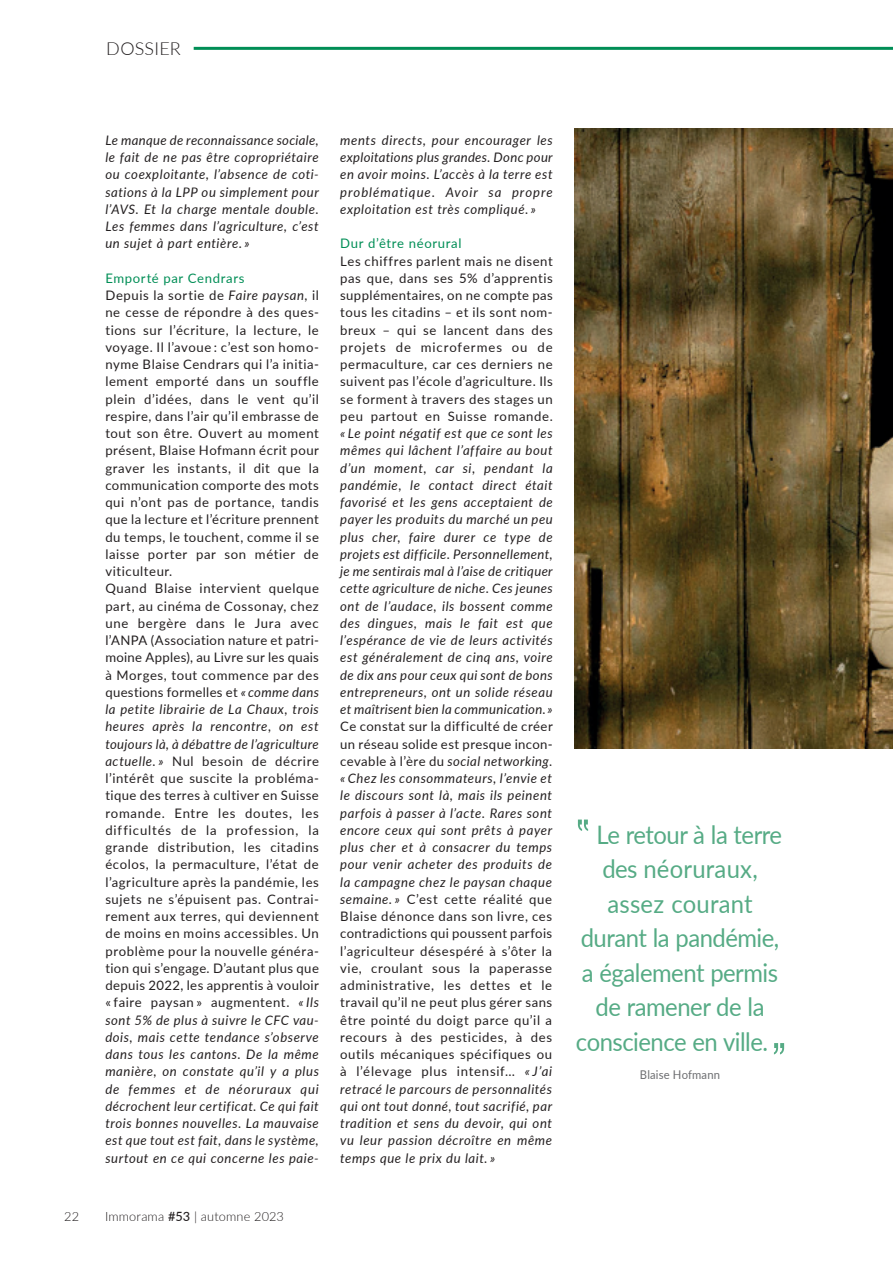
<style>
.page{position:relative;width:893px;height:1263px;background:#fff}
.page>*{position:absolute;margin:0;border:0;box-sizing:border-box;transform-origin:0 0}
._04_Exergue{font:25.5px "Lato";letter-spacing:-.02em;color:#56ab85;scale:.93 1}
._04_Exergue-2{font:25.5px "Lato";letter-spacing:.01em;color:#56ab85;scale:.93 1}
.t1{font:300 18px "Lato";letter-spacing:.01em;color:#231f20}
._03_Sous_titre{font:13.2px/17.2px "Lato";letter-spacing:.045em;color:#231f20;text-align:justify}
._03_Sous_titre-2{font:italic 13.2px/17.2px "Lato";letter-spacing:.045em;color:#231f20;text-align:justify}
._03_Sous_titre-3{font:13.2px "Lato";letter-spacing:.045em;color:#008e56}
.t2{font:300 12.75px "Lato";letter-spacing:.01em;color:#231f20}
.t3{font:12px "Lato";letter-spacing:.015em;color:#6c6d70;scale:.93 1}
.s1{font-style:italic}
.s2{font-weight:500}
.s3{font-style:normal}
</style>
<div class="page">
<svg style="left:578px;top:819px;width:10px;height:12px"></svg>
<svg style="left:774px;top:1043px;width:10px;height:11px"></svg>
<hr style="left:194px;top:47px;width:699px;height:3px;background:#008e56">
<img style="left:574px;top:128px;width:319px;height:621px">
<p class="t1" style="left:106px;top:36px;width:76px">DOSSIER</p>
<p class="_03_Sous_titre-2" style="left:105px;top:131px;width:215px">Le manque de reconnaissance sociale, le fait de ne pas être copropriétaire ou coexploitante, l’absence de coti&shy;sations à la LPP ou simplement pour l’AVS. Et la charge mentale double.<br>Les femmes dans l’agriculture, c’est un sujet à part entière. »</p>
<p class="_03_Sous_titre-3" style="left:105px;top:269px;width:141px">Emporté par Cendrars</p>
<p class="_03_Sous_titre" style="left:105px;top:286px;width:215px">Depuis la sortie de <span class="s1">Faire paysan</span>, il ne cesse de répondre à des ques&shy;tions sur l’écriture, la lecture, le voyage. Il l’avoue : c’est son homo&shy;nyme Blaise Cendrars qui l’a initia&shy;lement emporté dans un souffle plein d’idées, dans le vent qu’il respire, dans l’air qu’il embrasse de tout son être. Ouvert au moment présent, Blaise Hofmann écrit pour graver les instants, il dit que la communication comporte des mots qui n’ont pas de portance, tandis que la lecture et l’écriture prennent du temps, le touchent, comme il se laisse porter par son métier de viticulteur.</p>
<p class="_03_Sous_titre" style="left:105px;top:579px;width:215px">Quand Blaise intervient quelque part, au cinéma de Cossonay, chez une bergère dans le Jura avec l’ANPA (Association nature et patri&shy;moine Apples), au Livre sur les quais à Morges, tout commence par des questions formelles et <span class="s1">« comme dans la petite librairie de La Chaux, trois heures après la rencontre, on est toujours là, à débattre de l’agriculture actuelle. »</span> Nul besoin de décrire l’intérêt que suscite la probléma&shy;tique des terres à cultiver en Suisse romande. Entre les doutes, les difficultés de la profession, la grande distribution, les citadins écolos, la permaculture, l’état de l’agriculture après la pandémie, les sujets ne s’épuisent pas. Contrai&shy;rement aux terres, qui deviennent de moins en moins accessibles. Un problème pour la nouvelle généra&shy;tion qui s’engage. D’autant plus que depuis 2022, les apprentis à vouloir « faire paysan » augmentent. <span class="s1">« Ils sont 5% de plus à suivre le CFC vau&shy;dois, mais cette tendance s’observe dans tous les cantons. De la même manière, on constate qu’il y a plus de femmes et de néoruraux qui décrochent leur certificat. Ce qui fait trois bonnes nouvelles. La mauvaise est que tout est fait, dans le système, surtout en ce qui concerne les paie-</span></p>
<p class="t2" style="left:64px;top:1207px;width:16px">22</p>
<p class="t2" style="left:105px;top:1207px;width:180px">Immorama <span class="s2">#53</span> | automne 2023</p>
<p class="_03_Sous_titre-2" style="left:340px;top:131px;width:214px">ments directs, pour encourager les exploitations plus grandes. Donc pour en avoir moins. L’accès à la terre est problématique. Avoir sa propre exploitation est très compliqué. »</p>
<p class="_03_Sous_titre-3" style="left:340px;top:234px;width:123px">Dur d’être néorural</p>
<p class="_03_Sous_titre-2" style="left:340px;top:252px;width:214px"><span class="s3">Les chiffres parlent mais ne disent pas que, dans ses 5% d’apprentis supplémentaires, on ne compte pas tous les citadins – et ils sont nom&shy;breux – qui se lancent dans des projets de microfermes ou de permaculture, car ces derniers ne suivent pas l’école d’agriculture. Ils se forment à travers des stages un peu partout en Suisse romande. </span>« Le point négatif est que ce sont les mêmes qui lâchent l’affaire au bout d’un moment, car si, pendant la pandémie, le contact direct était favorisé et les gens acceptaient de payer les produits du marché un peu plus cher, faire durer ce type de projets est difficile. Personnellement, je me sentirais mal à l’aise de critiquer cette agriculture de niche. Ces jeunes ont de l’audace, ils bossent comme des dingues, mais le fait est que l’espérance de vie de leurs activités est généralement de cinq ans, voire de dix ans pour ceux qui sont de bons entrepreneurs, ont un solide réseau et maîtrisent bien la communication. »</p>
<p class="_03_Sous_titre" style="left:340px;top:717px;width:214px">Ce constat sur la difficulté de créer un réseau solide est presque incon&shy;cevable à l’ère du <span class="s1">social networking</span>. <span class="s1">« Chez les consommateurs, l’envie et le discours sont là, mais ils peinent parfois à passer à l’acte. Rares sont encore ceux qui sont prêts à payer plus cher et à consacrer du temps pour venir acheter des produits de la campagne chez le paysan chaque semaine. »</span> C’est cette réalité que Blaise dénonce dans son livre, ces contradictions qui poussent parfois l’agriculteur désespéré à s’ôter la vie, croulant sous la paperasse administrative, les dettes et le travail qu’il ne peut plus gérer sans être pointé du doigt parce qu’il a recours à des pesticides, à des outils mécaniques spécifiques ou à l’élevage plus intensif… <span class="s1">« J’ai retracé le parcours de personnalités qui ont tout donné, tout sacrifié, par tradition et sens du devoir, qui ont vu leur passion décroître en même temps que le prix du lait. »</span></p>
<p class="_04_Exergue" style="left:596px;top:816px;width:201px">Le retour à la terre</p>
<p class="_04_Exergue-2" style="left:602px;top:850px;width:169px">des néoruraux,</p>
<p class="_04_Exergue-2" style="left:607px;top:885px;width:158px">assez courant</p>
<p class="_04_Exergue" style="left:581px;top:919px;width:215px">durant la pandémie,</p>
<p class="_04_Exergue" style="left:582px;top:954px;width:213px">a également permis</p>
<p class="_04_Exergue" style="left:596px;top:988px;width:183px">de ramener de la</p>
<p class="_04_Exergue" style="left:576px;top:1023px;width:208px">conscience en ville.</p>
<p class="t3" style="left:640px;top:1066px;width:88px">Blaise Hofmann</p>
</div>
